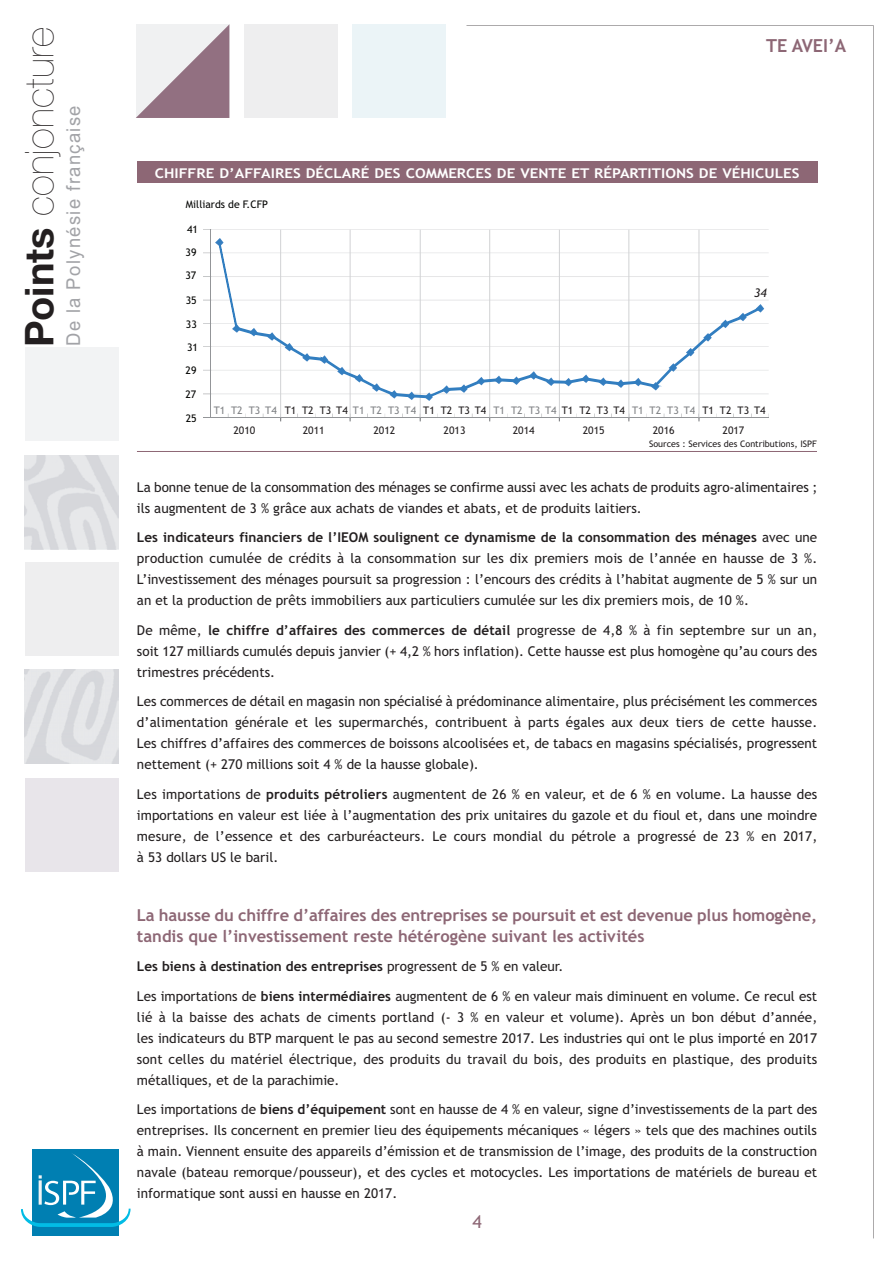
<style>
.page{position:relative;width:893px;height:1263px;background:#fff}
.page>*{position:absolute;margin:0;border:0;box-sizing:border-box;transform-origin:0 0}
.t1{font:200 39.75px "Helvetica Neue";letter-spacing:.01em;color:#231f20}
.t2{font:19.2px "Arial";letter-spacing:.075em;color:#a2a3a7;scale:.96 1}
.t3{font:700 18px "Trebuchet MS";color:#8d6775}
.t4{font:18px "Trebuchet MS";color:#8d6775}
.t5{font:700 16.5px/21px "Trebuchet MS";letter-spacing:-.005em;color:#8d6775}
.t6{font:13.5px/21px "Trebuchet MS";color:#231f20;text-align:justify}
.t7{font:700 13.5px "Trebuchet MS";color:#fff;scale:1.12 1}
.t8{font:italic 12px "Trebuchet MS";color:#231f20}
.t9{font:10.5px "Trebuchet MS";color:#808285}
.t10{font:10.5px "Trebuchet MS";color:#040503}
.t11{font:10.5px "Trebuchet MS";color:#231f20}
.t12{font:9px "Trebuchet MS";color:#231f20}
.s1{font-weight:700}
.s2{color:#231f20}
</style>
<div class="page">
<div style="left:244px;top:24px;width:93px;height:94px;background:#eeeeef"></div>
<div style="left:352px;top:24px;width:93px;height:94px;background:#ebf4f7"></div>
<svg style="left:466px;top:25px;width:408px;height:1213px"></svg>
<div style="left:32px;top:1149px;width:87px;height:86px;background:#007fb2"></div>
<svg style="left:21px;top:1153px;width:110px;height:74px"></svg>
<div style="left:25px;top:347px;width:93px;height:94px;background:#f2f3f4"></div>
<div style="left:25px;top:563px;width:93px;height:93px;background:#eeeeef"></div>
<div style="left:25px;top:778px;width:93px;height:93px;background:#e8e5ea"></div>
<img style="left:25px;top:455px;width:93px;height:94px">
<img style="left:25px;top:670px;width:93px;height:93px">
<svg style="left:136px;top:24px;width:93px;height:94px"></svg>
<div style="left:137px;top:185px;width:680px;height:266px;background:#fff"></div>
<hr style="left:210px;top:229px;width:559px;height:1px;background:#d1d2d4">
<hr style="left:210px;top:253px;width:559px;height:1px;background:#d1d2d4">
<hr style="left:210px;top:276px;width:559px;height:1px;background:#d1d2d4">
<hr style="left:210px;top:300px;width:559px;height:1px;background:#d1d2d4">
<hr style="left:210px;top:323px;width:559px;height:1px;background:#d1d2d4">
<hr style="left:210px;top:347px;width:559px;height:1px;background:#d1d2d4">
<hr style="left:210px;top:370px;width:559px;height:1px;background:#d1d2d4">
<hr style="left:210px;top:394px;width:559px;height:1px;background:#d1d2d4">
<hr style="left:210px;top:229px;width:1px;height:188px;background:#939598">
<hr style="left:210px;top:417px;width:559px;height:1px;background:#939598">
<hr style="left:280px;top:230px;width:1px;height:189px;background:#d1d2d4">
<hr style="left:350px;top:230px;width:1px;height:189px;background:#d1d2d4">
<hr style="left:420px;top:230px;width:1px;height:189px;background:#d1d2d4">
<hr style="left:489px;top:230px;width:1px;height:189px;background:#d1d2d4">
<hr style="left:559px;top:230px;width:1px;height:189px;background:#d1d2d4">
<hr style="left:629px;top:230px;width:1px;height:189px;background:#d1d2d4">
<hr style="left:699px;top:230px;width:1px;height:189px;background:#d1d2d4">
<svg style="left:628px;top:413px;width:2px;height:8px"></svg>
<svg style="left:217px;top:240px;width:545px;height:159px"></svg>
<div style="left:137px;top:162px;width:680px;height:21px;background:#8d6775"></div>
<hr style="left:137px;top:451px;width:680px;height:1px;background:#8d6775">
<h1 class="t1" style="left:16px;top:347px;width:322px;rotate:-90deg"><span class="s1">Points</span> conjoncture</h1>
<h2 class="t2" style="left:61px;top:346px;width:252px;rotate:-90deg">De la Polynésie française</h2>
<h3 class="t3" style="left:766px;top:35px;width:82px">TE AVEI’A</h3>
<p class="t7" style="left:155px;top:165px;width:577px">CHIFFRE D’AFFAIRES DÉCLARÉ DES COMMERCES DE VENTE ET RÉPARTITIONS DE VÉHICULES</p>
<p class="t10" style="left:186px;top:198px;width:84px">Milliards de F.CFP</p>
<p class="t10" style="left:187px;top:223px;width:12px">41</p>
<p class="t10" style="left:186px;top:246px;width:12px">39</p>
<p class="t10" style="left:185px;top:270px;width:12px">37</p>
<p class="t10" style="left:186px;top:294px;width:12px">35</p>
<p class="t10" style="left:186px;top:318px;width:12px">33</p>
<p class="t10" style="left:187px;top:341px;width:12px">31</p>
<p class="t10" style="left:186px;top:364px;width:12px">29</p>
<p class="t10" style="left:185px;top:388px;width:12px">27</p>
<p class="t10" style="left:186px;top:412px;width:12px">25</p>
<p class="t8" style="left:754px;top:286px;width:14px">34</p>
<p class="t9" style="left:214px;top:404px;width:553px">T1 T2 T3 T4 <span class="s2">T1 T2 T3 T4</span> T1 T2 T3 T4 <span class="s2">T1 T2 T3 T4</span> T1 T2 T3 T4 <span class="s2">T1 T2 T3 T4</span> T1 T2 T3 T4 <span class="s2">T1 T2 T3 T4</span></p>
<p class="t11" style="left:233px;top:424px;width:23px">2010</p>
<p class="t11" style="left:303px;top:424px;width:23px">2011</p>
<p class="t11" style="left:373px;top:424px;width:23px">2012</p>
<p class="t11" style="left:444px;top:424px;width:23px">2013</p>
<p class="t11" style="left:513px;top:424px;width:23px">2014</p>
<p class="t11" style="left:583px;top:424px;width:23px">2015</p>
<p class="t11" style="left:653px;top:424px;width:23px">2016</p>
<p class="t11" style="left:722px;top:424px;width:23px">2017</p>
<p class="t12" style="left:649px;top:439px;width:169px">Sources : Services des Contributions, ISPF</p>
<p class="t6" style="left:137px;top:476px;width:682px">La bonne tenue de la consommation des ménages se confirme aussi avec les achats de produits agro-alimentaires ; ils augmentent de 3 % grâce aux achats de viandes et abats, et de produits laitiers.</p>
<p class="t6" style="left:137px;top:527px;width:682px"><span class="s1">Les indicateurs financiers de l’IEOM soulignent ce dynamisme de la consommation des ménages</span> avec une production cumulée de crédits à la consommation sur les dix premiers mois de l’année en hausse de 3 %.<br>L’investissement des ménages poursuit sa progression : l’encours des crédits à l’habitat augmente de 5 % sur un an et la production de prêts immobiliers aux particuliers cumulée sur les dix premiers mois, de 10 %.</p>
<p class="t6" style="left:137px;top:619px;width:682px">De même, <span class="s1">le chiffre d’affaires des commerces de détail</span> progresse de 4,8 % à fin septembre sur un an, soit 127 milliards cumulés depuis janvier (+ 4,2 % hors inflation). Cette hausse est plus homogène qu’au cours des trimestres précédents.</p>
<p class="t6" style="left:137px;top:691px;width:682px">Les commerces de détail en magasin non spécialisé à prédominance alimentaire, plus précisément les commerces d’alimentation générale et les supermarchés, contribuent à parts égales aux deux tiers de cette hausse.<br>Les chiffres d’affaires des commerces de boissons alcoolisées et, de tabacs en magasins spécialisés, progressent nettement (+ 270 millions soit 4 % de la hausse globale).</p>
<p class="t6" style="left:137px;top:783px;width:682px">Les importations de <span class="s1">produits pétroliers</span> augmentent de 26 % en valeur, et de 6 % en volume. La hausse des importations en valeur est liée à l’augmentation des prix unitaires du gazole et du fioul et, dans une moindre mesure, de l’essence et des carburéacteurs. Le cours mondial du pétrole a progressé de 23 % en 2017, à 53 dollars US le baril.</p>
<p class="t5" style="left:137px;top:904px;width:682px">La hausse du chiffre d’affaires des entreprises se poursuit et est devenue plus homogène, tandis que l’investissement reste hétérogène suivant les activités</p>
<p class="t6" style="left:137px;top:952px;width:682px;line-height:29.5px"><span class="s1">Les biens à destination des entreprises</span> progressent de 5 % en valeur.<br>Les importations de <span class="s1">biens intermédiaires</span> augmentent de 6 % en valeur mais diminuent en volume. Ce recul est</p>
<p class="t6" style="left:137px;top:1006px;width:682px">lié à la baisse des achats de ciments portland (- 3 % en valeur et volume). Après un bon début d’année, les indicateurs du BTP marquent le pas au second semestre 2017. Les industries qui ont le plus importé en 2017 sont celles du matériel électrique, des produits du travail du bois, des produits en plastique, des produits métalliques, et de la parachimie.</p>
<p class="t6" style="left:137px;top:1099px;width:682px">Les importations de <span class="s1">biens d’équipement</span> sont en hausse de 4 % en valeur, signe d’investissements de la part des entreprises. Ils concernent en premier lieu des équipements mécaniques « légers » tels que des machines outils à main. Viennent ensuite des appareils d’émission et de transmission de l’image, des produits de la construction navale (bateau remorque/pousseur), et des cycles et motocycles. Les importations de matériels de bureau et informatique sont aussi en hausse en 2017.</p>
<h3 class="t4" style="left:472px;top:1211px;width:11px">4</h3>
</div>
